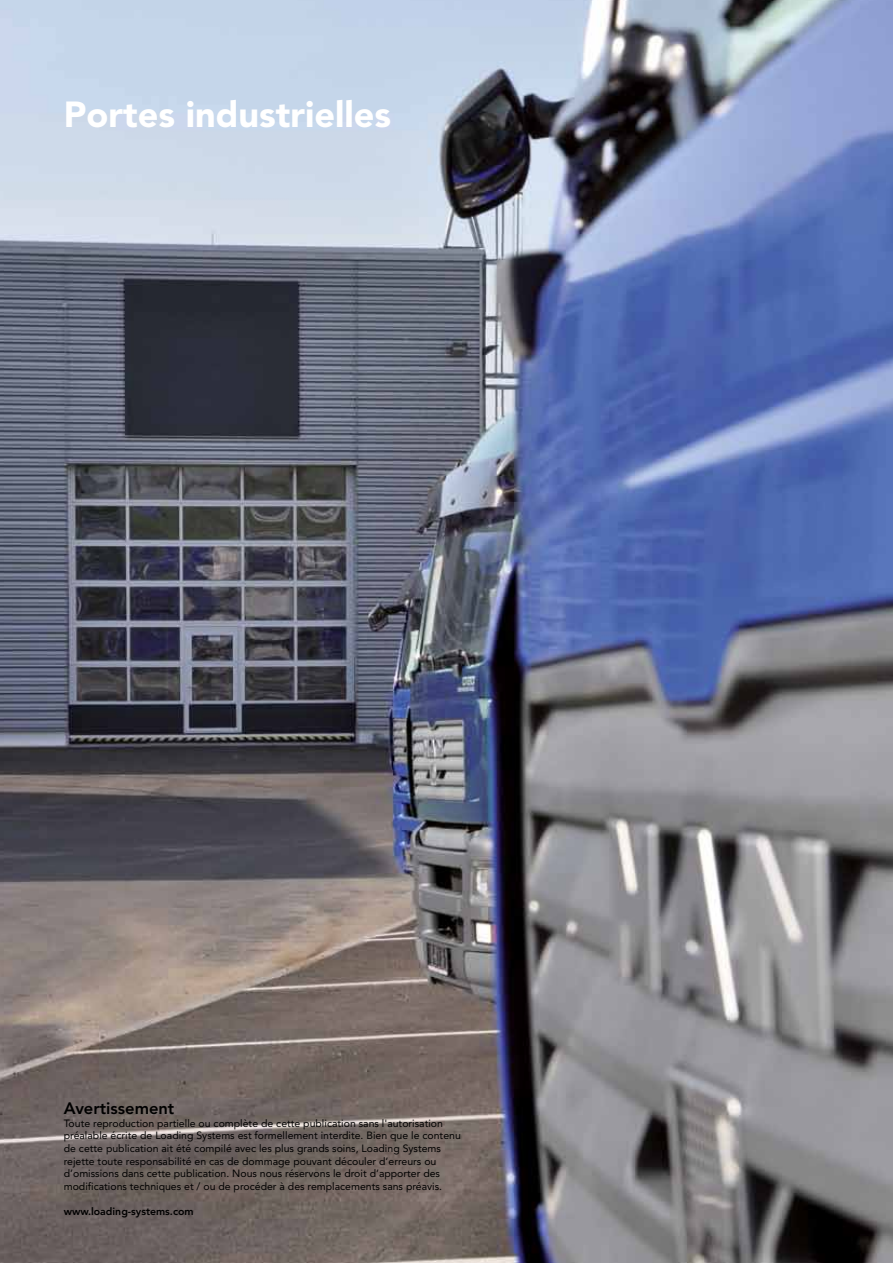
<style>
.page{position:relative;width:893px;height:1263px;background:#fff}
.page>*{position:absolute;margin:0;border:0;box-sizing:border-box;transform-origin:0 0}
.t1{font:900 36px "LS Sans Com";color:#fff}
.t2{font:800 16.5px "LS Sans Com";color:#000}
.t3{font:10.5px/12.6px "LS Sans Com";color:#000}
.t4{font:800 10.5px "LS Sans Com";color:#000}
</style>
<div class="page">
<img style="left:0;top:0;width:893px;height:1263px">
<p class="t1" style="left:64px;top:93px;width:329px">Portes industrielles</p>
<p class="t2" style="left:64px;top:1099px;width:112px">Avertissement</p>
<p class="t3" style="left:64px;top:1117px;width:399px">Toute reproduction partielle ou complète de cette publication sans l'autorisation préalable écrite de Loading Systems est formellement interdite. Bien que le contenu de cette publication ait été compilé avec les plus grands soins, Loading Systems rejette toute responsabilité en cas de dommage pouvant découler d’erreurs ou d’omissions dans cette publication. Nous nous réservons le droit d’apporter des modifications techniques et / ou de procéder à des remplacements sans préavis.</p>
<p class="t4" style="left:64px;top:1205px;width:131px">www.loading-systems.com</p>
</div>
